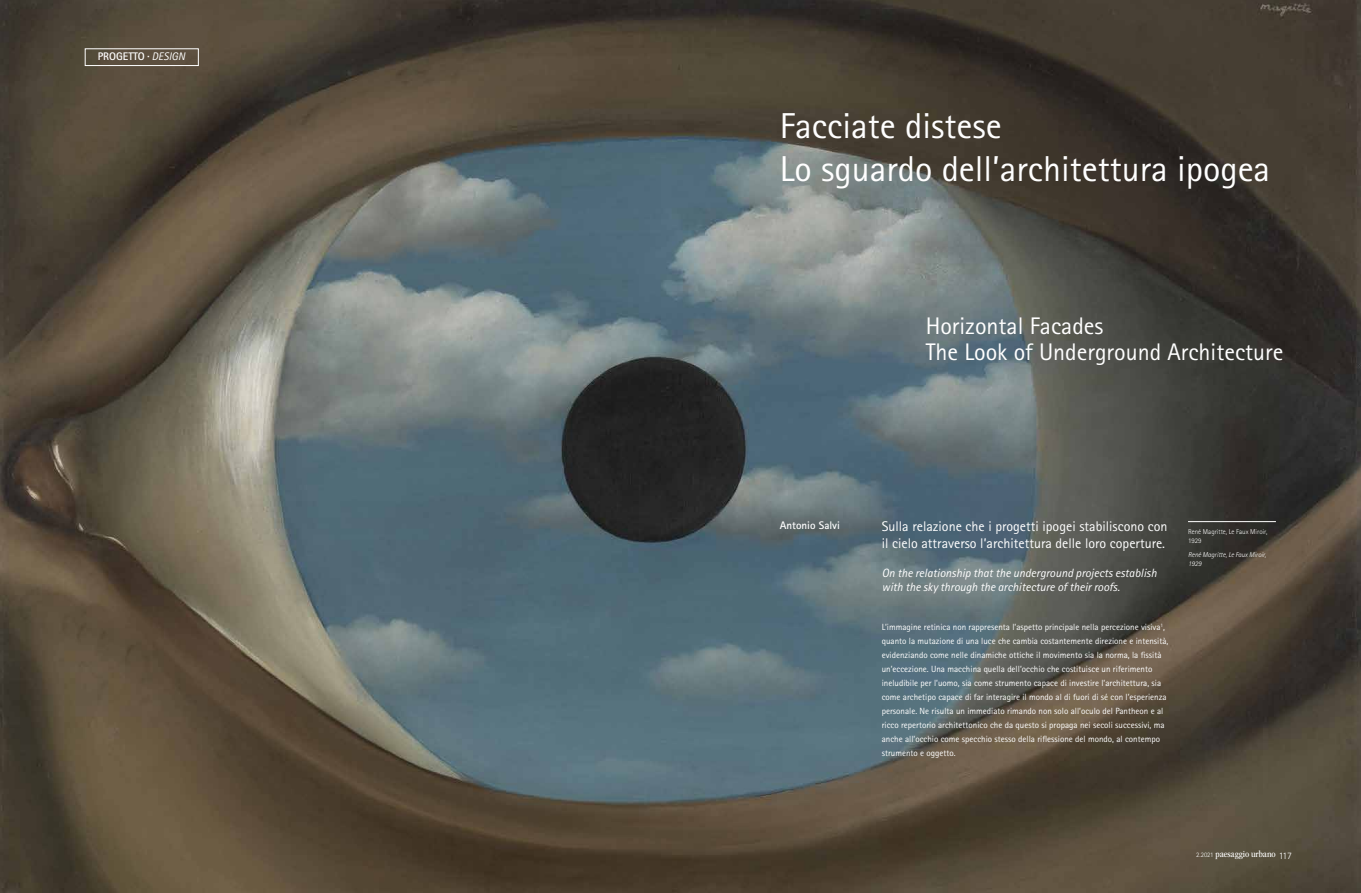
<style>
.page{position:relative;width:1361px;height:893px;background:#fff}
.page>*{position:absolute;margin:0;border:0;box-sizing:border-box;transform-origin:0 0}
.t1{font:36px/43.2px "Rotis Sans Serif Std";color:#fff}
.t2{font:24px/26px "Rotis Sans Serif Std";color:#fff}
.t3{font:14px/16.8px "Rotis Sans Serif Std";color:#fff}
.t4{font:italic 12px/14.4px "Rotis Sans Serif Std";color:#fff}
.t5{font:700 11px "Rotis Sans Serif Std";color:#fff}
.t6{font:condensed 9.5px "ITC Garamond Std";color:#fff}
.t7{font:9px/14px "Rotis Sans Serif Std";color:#fff}
.t8{font:300 7px/9px "Rotis Sans Serif Std";color:#fff}
.t9{font:italic 300 7px/9px "Rotis Sans Serif Std";color:#fff}
.s1{font-weight:400;font-style:italic}
.s2{font-family:"Rotis Sans Serif Std";font-weight:300;font-stretch:normal;font-size:6.8px}
.s3{font-family:"Rotis Sans Serif Std";font-weight:300;font-stretch:normal;font-size:9.9px}
</style>
<div class="page">
<img style="left:0;top:0;width:1361px;height:893px">
<hr style="left:1188px;top:521px;width:88px;height:1px;background:#fff">
<div style="left:85px;top:49px;width:113px;height:17px;border:1px solid #fff"></div>
<p class="t5" style="left:98px;top:50px;width:89px">PROGETTO ∙ <span class="s1">DESIGN</span></p>
<h1 class="t1" style="left:780px;top:104px;width:492px">Facciate distese<br>Lo sguardo dell’architettura ipogea</h1>
<h2 class="t2" style="left:926px;top:313px;width:359px">Horizontal Facades<br>The Look of Underground Architecture</h2>
<p class="t5" style="left:780px;top:518px;width:62px">Antonio Salvi</p>
<h3 class="t3" style="left:882px;top:518px;width:287px">Sulla relazione che i progetti ipogei stabiliscono con il cielo attraverso l’architettura delle loro coperture.</h3>
<h3 class="t4" style="left:882px;top:565px;width:276px">On the relationship that the underground projects establish with the sky through the architecture of their roofs.</h3>
<p class="t7" style="left:882px;top:620px;width:288px">L’immagine retinica non rappresenta l’aspetto principale nella percezione visiva<sup>1</sup>, quanto la mutazione di una luce che cambia costantemente direzione e intensità, evidenziando come nelle dinamiche ottiche il movimento sia la norma, la fissità un’eccezione. Una macchina quella dell’occhio che costituisce un riferimento ineludibile per l’uomo, sia come strumento capace di investire l’architettura, sia come archetipo capace di far interagire il mondo al di fuori di sé con l’esperienza personale. Ne risulta un immediato rimando non solo all’oculo del Pantheon e al ricco repertorio architettonico che da questo si propaga nei secoli successivi, ma anche all’occhio come specchio stesso della riflessione del mondo, al contempo strumento e oggetto.</p>
<p class="t8" style="left:1188px;top:527px;width:81px">René Magritte, Le Faux Miroir,<br>1929</p>
<p class="t9" style="left:1188px;top:550px;width:80px">René Magritte, Le Faux Miroir,<br>1929</p>
<p class="t6" style="left:1196px;top:848px;width:97px"><span class="s2">2.2021</span> paesaggio urbano <span class="s3">117</span></p>
</div>
